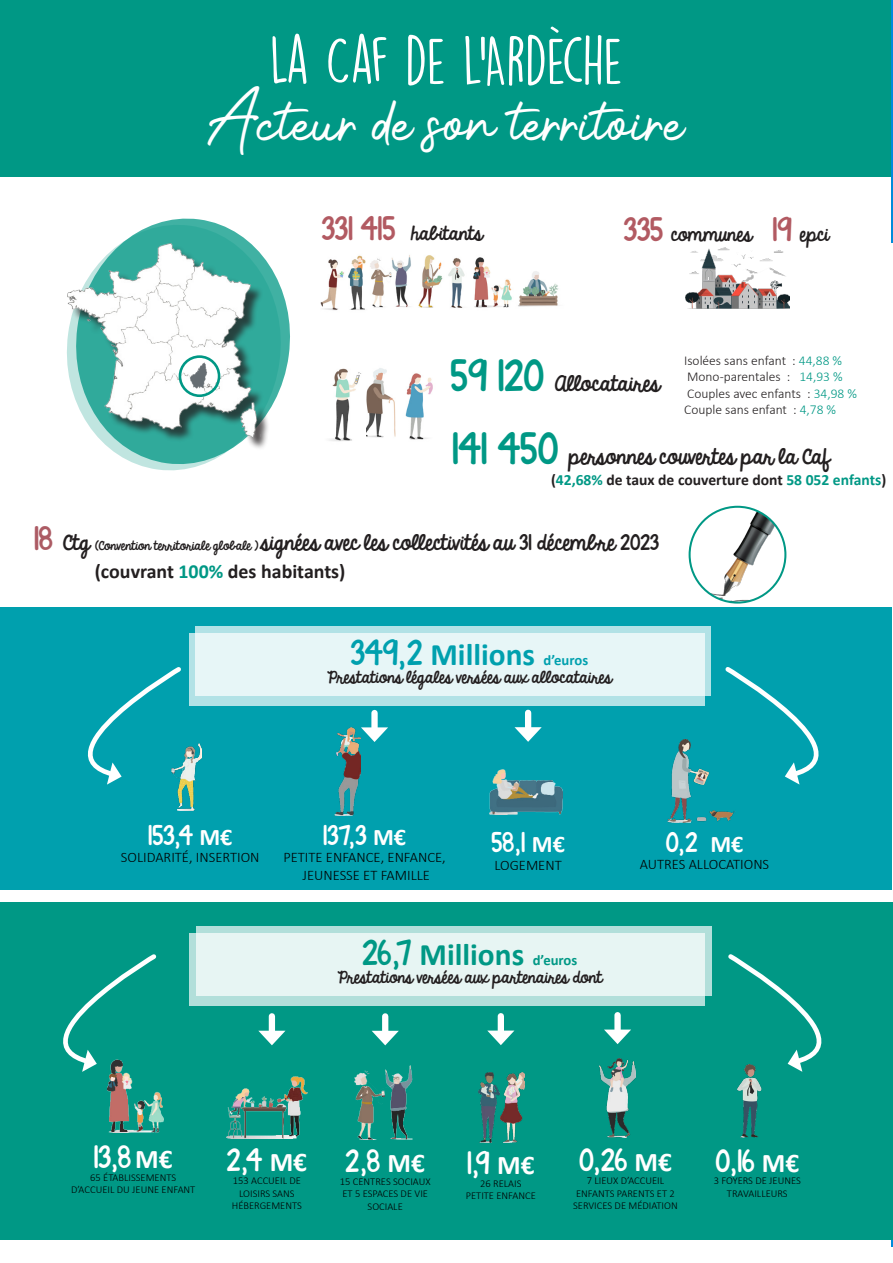
<style>
.page{position:relative;width:893px;height:1263px;background:#fff}
.page>*{position:absolute;margin:0;border:0;box-sizing:border-box;transform-origin:0 0}
.t1{font:60.45px "DK Lemon Yellow Sun";letter-spacing:-.02em;color:#fff}
.t2{font:37.8px "Photoshoot";letter-spacing:-.02em;color:#fff}
.t3{font:700 31.35px "Calibri";color:#00a0ae}
.t4{font:700 31.35px "Calibri";color:#009885}
.t5{font:27px "KG Always A Good Time";color:#fff}
.t6{font:23.85px "KG Always A Good Time";color:#fff}
.t7{font:700 19.95px "Calibri";color:#231f20}
.t8{font:19.05px "KG Always A Good Time";color:#231f20}
.t9{font:16.95px "KG Always A Good Time";color:#231f20}
.t10{font:700 15.6px "Calibri";color:#231f20}
.t11{font:14.7px "KG Always A Good Time";color:#231f20}
.t12{font:300 14.55px "Calibri";color:#000}
.t13{font:300 13.5px "Calibri";color:#231f20}
.t14{font:300 10.5px/12.6px "Calibri";color:#000;text-align:center}
.s1{font-size:28.35px;color:#b25a62}
.s2{font-size:37.8px;color:#009885}
.s3{color:#009885}
.s4{font-size:28.35px;color:#ac5b64}
.s5{font-size:11.25px}
.s6{font-family:"KG Always A Good Time";font-weight:400;font-size:30.3px}
.s7{font-size:14.7px}
.s8{font-family:"Calibri";font-weight:700}
</style>
<div class="page">
<hr style="left:891px;top:956px;width:2px;height:290px;background:#008bdb">
<svg style="left:891px;top:607px;width:1px;height:283px"></svg>
<div style="left:0;top:607px;width:891px;height:283px;background:#00a0ae"></div>
<div style="left:190px;top:633px;width:514px;height:72px;background:#b2e2e6"></div>
<svg style="left:196px;top:626px;width:515px;height:70px;background:#e1f3f5"></svg>
<svg style="left:67px;top:218px;width:221px;height:253px"></svg>
<div style="left:0;top:0;width:893px;height:177px;background:#009885"></div>
<hr style="left:891px;top:0;width:2px;height:243px;background:#008bdb">
<img style="left:473px;top:257px;width:39px;height:51px">
<img style="left:448px;top:258px;width:17px;height:50px">
<img style="left:418px;top:255px;width:25px;height:53px">
<img style="left:321px;top:255px;width:45px;height:56px">
<img style="left:518px;top:271px;width:41px;height:36px">
<img style="left:370px;top:255px;width:41px;height:53px">
<img style="left:366px;top:368px;width:30px;height:70px">
<img style="left:405px;top:373px;width:28px;height:67px">
<img style="left:329px;top:368px;width:32px;height:73px">
<div style="left:69px;top:245px;width:204px;height:206px;background:#231f20;opacity:.75"></div>
<img style="left:68px;top:243px;width:192px;height:195px">
<img style="left:187px;top:363px;width:21px;height:25px">
<div style="left:179px;top:355px;width:41px;height:42px;border:3px solid #009885;border-radius:50%"></div>
<div style="left:371px;top:713px;width:7px;height:20px;background:#fff"></div>
<svg style="left:361px;top:727px;width:27px;height:15px"></svg>
<div style="left:0;top:903px;width:893px;height:337px;background:#009885"></div>
<svg style="left:190px;top:933px;width:515px;height:72px;background:#b6e1dc"></svg>
<svg style="left:196px;top:926px;width:515px;height:69px;background:#e1f2f0"></svg>
<div style="left:269px;top:1016px;width:6px;height:20px;background:#fff"></div>
<svg style="left:258px;top:1031px;width:27px;height:14px"></svg>
<div style="left:382px;top:1016px;width:6px;height:20px;background:#fff"></div>
<svg style="left:372px;top:1031px;width:27px;height:14px"></svg>
<div style="left:498px;top:1016px;width:6px;height:20px;background:#fff"></div>
<svg style="left:487px;top:1030px;width:27px;height:15px"></svg>
<div style="left:614px;top:1015px;width:7px;height:20px;background:#fff"></div>
<svg style="left:604px;top:1029px;width:27px;height:15px"></svg>
<div style="left:525px;top:713px;width:6px;height:20px;background:#fff"></div>
<svg style="left:514px;top:727px;width:28px;height:15px"></svg>
<img style="left:177px;top:743px;width:24px;height:67px">
<img style="left:335px;top:727px;width:25px;height:89px">
<img style="left:668px;top:740px;width:67px;height:83px">
<img style="left:489px;top:769px;width:73px;height:45px">
<img style="left:108px;top:1072px;width:56px;height:60px">
<img style="left:479px;top:1073px;width:20px;height:69px">
<img style="left:501px;top:1073px;width:24px;height:69px">
<img style="left:227px;top:1076px;width:80px;height:63px">
<img style="left:354px;top:1065px;width:58px;height:74px">
<img style="left:599px;top:1058px;width:37px;height:79px">
<img style="left:737px;top:1072px;width:25px;height:66px">
<img style="left:690px;top:507px;width:95px;height:96px;border-radius:48px">
<div style="left:689px;top:506px;width:97px;height:98px;border:2px solid #009885;border-radius:50%"></div>
<svg style="left:87px;top:667px;width:96px;height:118px"></svg>
<svg style="left:723px;top:667px;width:96px;height:117px"></svg>
<svg style="left:63px;top:954px;width:94px;height:118px"></svg>
<svg style="left:728px;top:954px;width:94px;height:118px"></svg>
<img style="left:685px;top:248px;width:104px;height:60px">
<p class="t1" style="left:269px;top:24px;width:355px">LA CAF DE L’ARDÈCHE</p>
<p class="t2" style="left:208px;top:104px;width:479px">Acteur de son territoire</p>
<p class="t9" style="left:322px;top:221px;width:162px"><span class="s1">331 415</span> habitants</p>
<p class="t9" style="left:624px;top:222px;width:130px"><span class="s1">335</span> communes</p>
<p class="t9" style="left:773px;top:222px;width:58px"><span class="s1">19</span> epci</p>
<p class="t8" style="left:451px;top:369px;width:211px"><span class="s2">59 120</span> Allocataires</p>
<p class="t13" style="left:684px;top:352px;width:160px">Isolées sans enfant : <span class="s3">44,88 %</span></p>
<p class="t13" style="left:687px;top:369px;width:157px">Mono-parentales : <span class="s3">14,93 %</span></p>
<p class="t13" style="left:687px;top:385px;width:171px">Couples avec enfants : <span class="s3">34,98 %</span></p>
<p class="t13" style="left:684px;top:401px;width:154px">Couple sans enfant : <span class="s3">4,78 %</span></p>
<p class="t8" style="left:452px;top:442px;width:379px"><span class="s2">141 450</span> personnes couvertes par la Caf</p>
<p class="t10" style="left:551px;top:469px;width:337px">(<span class="s3">42,68%</span> de taux de couverture dont <span class="s3">58 052 enfants</span>)</p>
<p class="t8" style="left:34px;top:528px;width:626px"><span class="s4">18</span> Ctg <span class="s5">(Convention territoriale globale )</span> signées avec les collectivités au 31 décembre 2023</p>
<p class="t7" style="left:95px;top:557px;width:252px">(couvrant <span class="s3">100%</span> des habitants)</p>
<p class="t3" style="left:351px;top:633px;width:239px"><span class="s6">349,2</span> Millions <span class="s7">d’euros</span></p>
<p class="t11" style="left:327px;top:666px;width:286px">Prestations légales versées aux allocataires</p>
<p class="t6" style="left:148px;top:817px;width:86px">153,4 <span class="s8">M€</span></p>
<p class="t12" style="left:121px;top:848px;width:140px">SOLIDARITÉ, INSERTION</p>
<p class="t6" style="left:323px;top:817px;width:84px">137,3 <span class="s8">M€</span></p>
<p class="t12" style="left:283px;top:848px;width:164px">PETITE ENFANCE, ENFANCE,</p>
<p class="t12" style="left:302px;top:866px;width:129px">JEUNESSE ET FAMILLE</p>
<p class="t6" style="left:491px;top:825px;width:75px">58,1 <span class="s8">M€</span></p>
<p class="t12" style="left:494px;top:856px;width:69px">LOGEMENT</p>
<p class="t4" style="left:362px;top:932px;width:216px"><span class="s6">26,7</span> Millions <span class="s7">d’euros</span></p>
<p class="t11" style="left:337px;top:966px;width:266px">Prestations versées aux partenaires dont</p>
<p class="t6" style="left:666px;top:825px;width:79px">0,2 <span class="s8">M€</span></p>
<p class="t12" style="left:640px;top:855px;width:131px">AUTRES ALLOCATIONS</p>
<p class="t5" style="left:94px;top:1137px;width:80px">13,8 <span class="s8">M€</span></p>
<p class="t14" style="left:90px;top:1171px;width:88px">65 ÉTABLISSEMENTS</p>
<p class="t14" style="left:71px;top:1183px;width:126px">D’ACCUEIL DU JEUNE ENFANT</p>
<p class="t5" style="left:227px;top:1140px;width:82px">2,4 <span class="s8">M€</span></p>
<p class="t14" style="left:233px;top:1174px;width:70px">153 ACCUEIL DE</p>
<p class="t14" style="left:239px;top:1187px;width:57px">LOISIRS SANS</p>
<p class="t14" style="left:232px;top:1199px;width:72px">HÉBERGEMENTS</p>
<p class="t5" style="left:346px;top:1141px;width:81px">2,8 <span class="s8">M€</span></p>
<p class="t14" style="left:340px;top:1175px;width:92px">15 CENTRES SOCIAUX</p>
<p class="t14" style="left:342px;top:1187px;width:87px">ET 5 ESPACES DE VIE<br>SOCIALE</p>
<p class="t5" style="left:467px;top:1143px;width:69px">1,9 <span class="s8">M€</span></p>
<p class="t14" style="left:480px;top:1177px;width:43px">26 RELAIS</p>
<p class="t14" style="left:466px;top:1189px;width:72px">PETITE ENFANCE</p>
<p class="t5" style="left:579px;top:1140px;width:94px">0,26 <span class="s8">M€</span></p>
<p class="t14" style="left:587px;top:1174px;width:79px">7 LIEUX D’ACCUEIL</p>
<p class="t14" style="left:573px;top:1187px;width:106px;text-align:left">ENFANTS PARENTS ET 2<br>SERVICES DE MÉDIATION</p>
<p class="t5" style="left:716px;top:1141px;width:85px">0,16 <span class="s8">M€</span></p>
<p class="t14" style="left:714px;top:1174px;width:89px">3 FOYERS DE JEUNES</p>
<p class="t14" style="left:727px;top:1187px;width:62px">TRAVAILLEURS</p>
</div>
